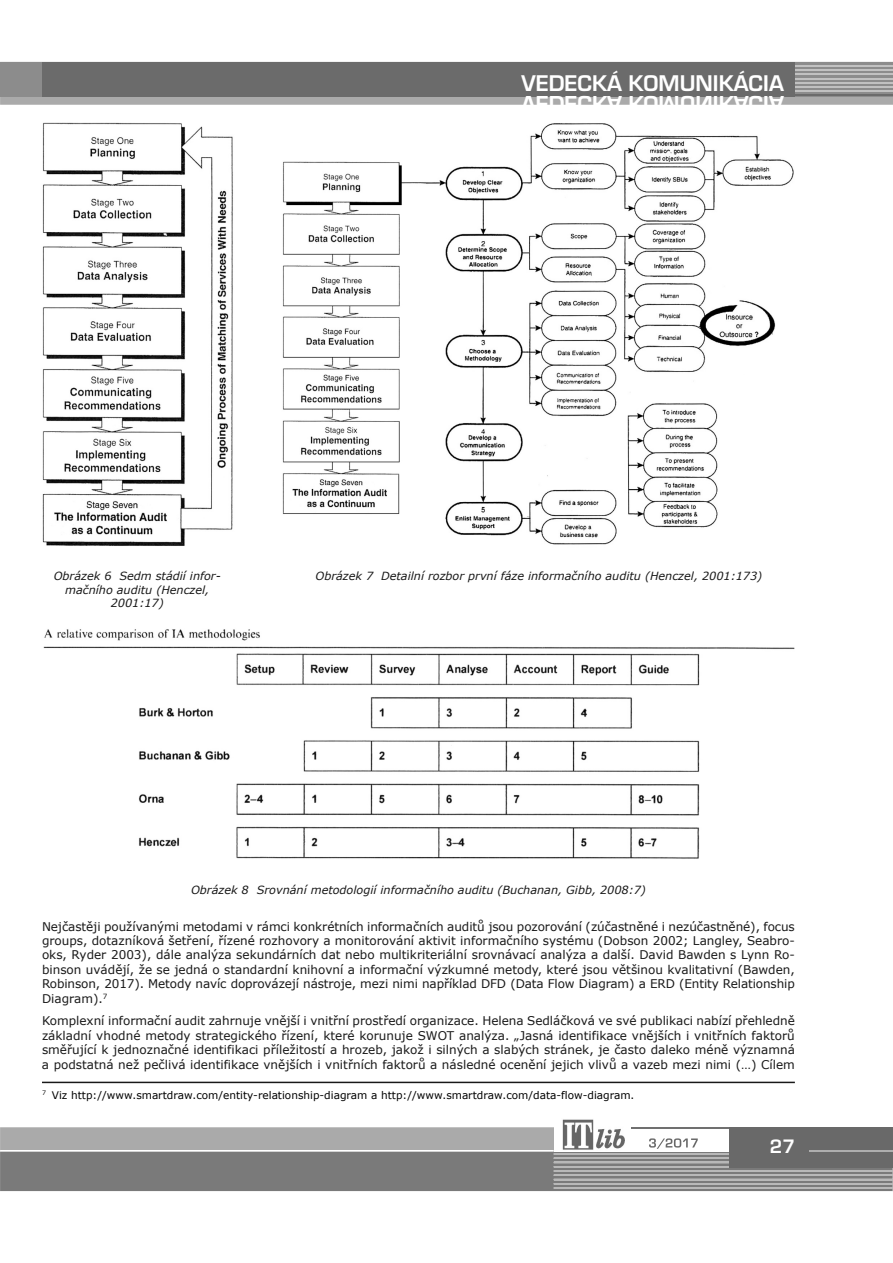
<style>
.page{position:relative;width:893px;height:1263px;background:#fff}
.page>*{position:absolute;margin:0;border:0;box-sizing:border-box;transform-origin:0 0}
.t1{font:21px "Euromode CE Bold";color:#fff}
.t2{font:18px "Euromode CE Bold";color:#fff}
.t3{font:12px/14.4px "Verdana";color:#191919;text-align:justify}
.t4{font:italic 11.25px/13.5px "Verdana";color:#191919;text-align:center}
.t5{font:10.5px "Verdana";color:#000}
</style>
<div class="page">
<svg style="left:1px;top:1127px;width:553px;height:11px;background:#acacac"></svg>
<svg style="left:0;top:62px;width:893px;height:43px;background:#7c7c7c"></svg>
<hr style="left:795px;top:65px;width:98px;height:2px;background:#c1c1c1">
<hr style="left:631px;top:1127px;width:98px;height:2px;background:#707070">
<img style="left:562px;top:1119px;width:62px;height:19px">
<div style="left:729px;top:1127px;width:164px;height:41px;background:#696969"></div>
<hr style="left:0;top:1127px;width:1px;height:64px;background:#aaa">
<svg style="left:0;top:1138px;width:893px;height:53px;background:#8d8d8d"></svg>
<hr style="left:42px;top:1082px;width:753px;height:1px;background:#191919">
<img style="left:42px;top:122px;width:191px;height:424px">
<img style="left:282px;top:123px;width:512px;height:422px">
<img style="left:43px;top:629px;width:752px;height:230px">
<h1 class="t1" style="left:521px;top:73px;width:264px">VV EE DD EE CC KK ÁÁ KK OO MM UU NN II KK ÁÁ CC II AA</h1>
<p class="t4" style="left:54px;top:569px;width:169px">Obrázek 6 Sedm stádií infor&shy;mačního auditu (Henczel,<br>2001:17)</p>
<p class="t4" style="left:316px;top:569px;width:448px">Obrázek 7 Detailní rozbor první fáze informačního auditu (Henczel, 2001:173)</p>
<p class="t4" style="left:191px;top:882px;width:456px">Obrázek 8 Srovnání metodologií informačního auditu (Buchanan, Gibb, 2008:7)</p>
<p class="t3" style="left:42px;top:918px;width:754px">Nejčastěji používanými metodami v rámci konkrétních informačních auditů jsou pozorování (zúčastněné i nezúčastněné), focus groups, dotazníková šetření, řízené rozhovory a monitorování aktivit informačního systému (Dobson 2002; Langley, Seabro&shy;oks, Ryder 2003), dále analýza sekundárních dat nebo multikriteriální srovnávací analýza a další. David Bawden s Lynn Ro&shy;binson uvádějí, že se jedná o standardní knihovní a informační výzkumné metody, které jsou většinou kvalitativní (Bawden, Robinson, 2017). Metody navíc doprovázejí nástroje, mezi nimi například DFD (Data Flow Diagram) a ERD (Entity Relationship Diagram).<sup>7</sup></p>
<p class="t3" style="left:42px;top:1013px;width:754px">Komplexní informační audit zahrnuje vnější i vnitřní prostředí organizace. Helena Sedláčková ve své publikaci nabízí přehledně základní vhodné metody strategického řízení, které korunuje SWOT analýza. „Jasná identifikace vnějších i vnitřních faktorů směřující k jednoznačné identifikaci příležitostí a hrozeb, jakož i silných a slabých stránek, je často daleko méně významná a podstatná než pečlivá identifikace vnějších i vnitřních faktorů a následné ocenění jejich vlivů a vazeb mezi nimi (…) Cílem</p>
<p class="t5" style="left:42px;top:1088px;width:594px"><sup>7</sup> Viz http://www.smartdraw.com/entity-relationship-diagram a http://www.smartdraw.com/data-flow-diagram.</p>
<h2 class="t2" style="left:770px;top:1135px;width:27px">27</h2>
</div>
